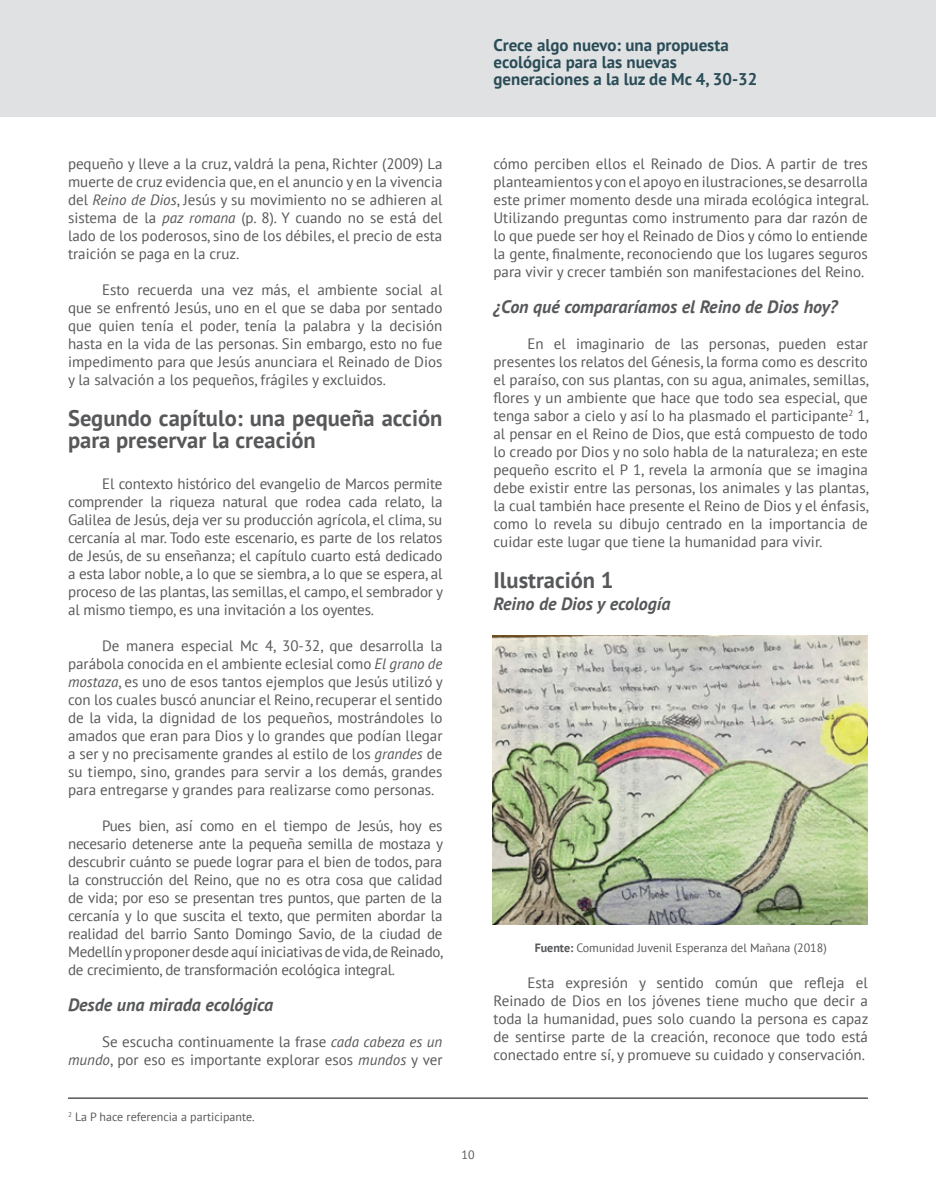
<style>
.page{position:relative;width:936px;height:1191px;background:#fff}
.page>*{position:absolute;margin:0;border:0;box-sizing:border-box;transform-origin:0 0}
.t1{font:700 22.5px/22.5px "PT Sans";color:#57585a}
.t2{font:italic 700 18px "PT Sans";color:#57585a}
.t3{font:700 16.95px/17px "PT Sans";color:#294c57}
.t4{font:15px/18px "PT Sans";color:#57585a;text-align:justify}
.t5{font:12px "PT Sans";color:#57585a}
.s1{font-style:italic}
.s2{font-weight:700}
</style>
<div class="page">
<div style="left:0;top:0;width:935px;height:117px;background:#e0e1e3"></div>
<hr style="left:68px;top:1097px;width:799px;height:2px;background:#57585a">
<img style="left:492px;top:635px;width:375px;height:289px">
<p class="t3" style="left:493px;top:36px;width:265px">Crece algo nuevo: una propuesta ecológica para las nuevas generaciones a la luz de Mc 4, 30-32</p>
<p class="t4" style="left:68px;top:154px;width:376px">pequeño y lleve a la cruz, valdrá la pena, Richter (2009) La muerte de cruz evidencia que, en el anuncio y en la vivencia del <span class="s1">Reino de Dios</span>, Jesús y su movimiento no se adhieren al sistema de la <span class="s1">paz romana</span> (p. 8). Y cuando no se está del lado de los poderosos, sino de los débiles, el precio de esta traición se paga en la cruz.</p>
<p class="t4" style="left:68px;top:280px;width:376px;text-indent:34px">Esto recuerda una vez más, el ambiente social al que se enfrentó Jesús, uno en el que se daba por sentado que quien tenía el poder, tenía la palabra y la decisión hasta en la vida de las personas. Sin embargo, esto no fue impedimento para que Jesús anunciara el Reinado de Dios y la salvación a los pequeños, frágiles y excluidos.</p>
<h1 class="t1" style="left:68px;top:406px;width:376px">Segundo capítulo: una pequeña acción para preservar la creación</h1>
<p class="t4" style="left:68px;top:474px;width:376px;text-indent:34px">El contexto histórico del evangelio de Marcos permite comprender la riqueza natural que rodea cada relato, la Galilea de Jesús, deja ver su producción agrícola, el clima, su cercanía al mar. Todo este escenario, es parte de los relatos de Jesús, de su enseñanza; el capítulo cuarto está dedicado a esta labor noble, a lo que se siembra, a lo que se espera, al proceso de las plantas, las semillas, el campo, el sembrador y al mismo tiempo, es una invitación a los oyentes.</p>
<p class="t4" style="left:68px;top:636px;width:376px;text-indent:34px">De manera especial Mc 4, 30-32, que desarrolla la parábola conocida en el ambiente eclesial como <span class="s1">El grano de mostaza</span>, es uno de esos tantos ejemplos que Jesús utilizó y con los cuales buscó anunciar el Reino, recuperar el sentido de la vida, la dignidad de los pequeños, mostrándoles lo amados que eran para Dios y lo grandes que podían llegar a ser y no precisamente grandes al estilo de los <span class="s1">grandes</span> de su tiempo, sino, grandes para servir a los demás, grandes para entregarse y grandes para realizarse como personas.</p>
<p class="t4" style="left:68px;top:816px;width:377px;text-indent:34px">Pues bien, así como en el tiempo de Jesús, hoy es necesario detenerse ante la pequeña semilla de mostaza y descubrir cuánto se puede lograr para el bien de todos, para la construcción del Reino, que no es otra cosa que calidad de vida; por eso se presentan tres puntos, que parten de la cercanía y lo que suscita el texto, que permiten abordar la realidad del barrio Santo Domingo Savio, de la ciudad de Medellín y proponer desde aquí iniciativas de vida, de Reinado, de crecimiento, de transformación ecológica integral.</p>
<p class="t2" style="left:68px;top:992px;width:207px">Desde una mirada ecológica</p>
<p class="t4" style="left:68px;top:1032px;width:376px;text-align:right">Se escucha continuamente la frase <span class="s1">cada cabeza es un mundo</span>, por eso es importante explorar esos <span class="s1">mundos</span> y ver</p>
<p class="t5" style="left:68px;top:1109px;width:188px"><sup>2</sup> La P hace referencia a participante.</p>
<p class="t4" style="left:493px;top:154px;width:377px">cómo perciben ellos el Reinado de Dios. A partir de tres planteamientos y con el apoyo en ilustraciones, se desarrolla este primer momento desde una mirada ecológica integral.<br>Utilizando preguntas como instrumento para dar razón de lo que puede ser hoy el Reinado de Dios y cómo lo entiende la gente, finalmente, reconociendo que los lugares seguros para vivir y crecer también son manifestaciones del Reino.</p>
<p class="t2" style="left:493px;top:295px;width:345px">¿Con qué compararíamos el Reino de Dios hoy?</p>
<p class="t4" style="left:493px;top:334px;width:377px;text-indent:34px">En el imaginario de las personas, pueden estar presentes los relatos del Génesis, la forma como es descrito el paraíso, con sus plantas, con su agua, animales, semillas, flores y un ambiente que hace que todo sea especial, que tenga sabor a cielo y así lo ha plasmado el participante<sup>2</sup> 1, al pensar en el Reino de Dios, que está compuesto de todo lo creado por Dios y no solo habla de la naturaleza; en este pequeño escrito el P 1, revela la armonía que se imagina debe existir entre las personas, los animales y las plantas, la cual también hace presente el Reino de Dios y el énfasis, como lo revela su dibujo centrado en la importancia de cuidar este lugar que tiene la humanidad para vivir.</p>
<h1 class="t1" style="left:493px;top:568px;width:122px">Ilustración 1</h1>
<p class="t2" style="left:493px;top:592px;width:178px">Reino de Dios y ecología</p>
<p class="t5" style="left:534px;top:940px;width:293px"><span class="s2">Fuente:</span> Comunidad Juvenil Esperanza del Mañana (2018)</p>
<p class="t4" style="left:493px;top:973px;width:376px;text-indent:34px">Esta expresión y sentido común que refleja el Reinado de Dios en los jóvenes tiene mucho que decir a toda la humanidad, pues solo cuando la persona es capaz de sentirse parte de la creación, reconoce que todo está conectado entre sí, y promueve su cuidado y conservación.</p>
<p class="t5" style="left:461px;top:1146px;width:15px">10</p>
</div>
